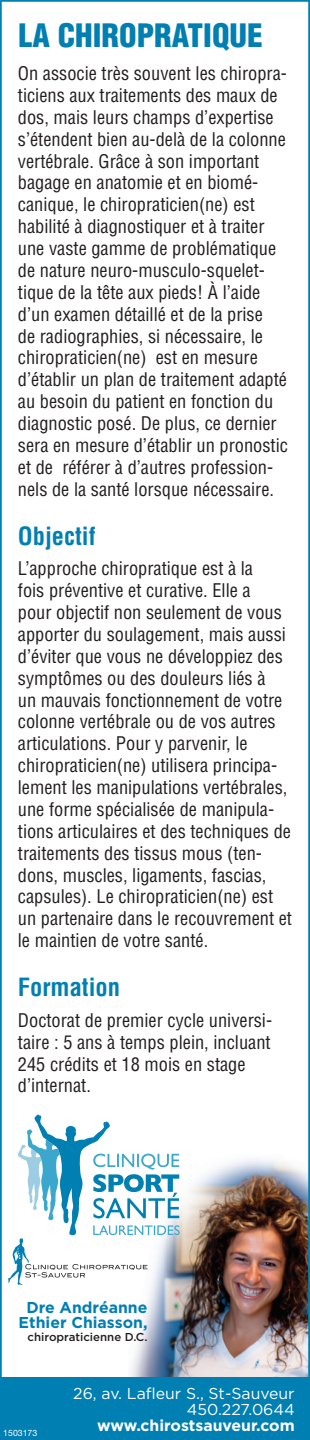
<style>
.page{position:relative;width:310px;height:1440px;background:#fff}
.page>*{position:absolute;margin:0;border:0;box-sizing:border-box;transform-origin:0 0}
.t1{font:900 condensed 31.5px "Helvetica LT Std";color:#007fb2}
.t2{font:700 condensed 24.5px "Helvetica LT Std";color:#007fb2}
.t3{font:condensed 18.38px/21.9px "Helvetica LT Std";color:#231f20}
.t4{font:15.75px/15.8px "Gotham";color:#fff;text-align:right}
.t5{font:700 15.75px/15.8px "Gotham";color:#007fb2;text-align:center}
.t6{font:700 15.75px "Gotham";color:#fff}
.t7{font:500 11.55px "Gotham";color:#231f20}
.t8{font:8.75px "Helvetica Neue";color:#fff}
</style>
<div class="page">
<img style="left:130px;top:1159px;width:177px;height:218px">
<div style="left:0;top:0;width:310px;height:1440px;border:2px solid #007fb2"></div>
<div style="left:0;top:1377px;width:310px;height:63px;background:#007fb2"></div>
<svg style="left:8px;top:1114px;width:172px;height:171px"></svg>
<h1 class="t1" style="left:18px;top:18px;width:246px">LA CHIROPRATIQUE</h1>
<p class="t3" style="left:18px;top:63px;width:271px">On associe très souvent les chiropra&shy;ticiens aux traitements des maux de dos, mais leurs champs d’expertise s’étendent bien au-delà de la colonne vertébrale. Grâce à son important bagage en anatomie et en biomé&shy;canique, le chiropraticien(ne) est habilité à diagnostiquer et à traiter une vaste gamme de problématique de nature neuro-musculo-squelet&shy;tique de la tête aux pieds! À l’aide d’un examen détaillé et de la prise<br>de radiographies, si nécessaire, le chiropraticien(ne) est en mesure d’établir un plan de traitement adapté au besoin du patient en fonction du diagnostic posé. De plus, ce dernier sera en mesure d’établir un pronostic et de référer à d’autres profession&shy;nels de la santé lorsque nécessaire.</p>
<h2 class="t2" style="left:18px;top:522px;width:79px">Objectif</h2>
<p class="t3" style="left:18px;top:558px;width:275px">L’approche chiropratique est à la<br>fois préventive et curative. Elle a<br>pour objectif non seulement de vous apporter du soulagement, mais aussi d’éviter que vous ne développiez des symptômes ou des douleurs liés à<br>un mauvais fonctionnement de votre colonne vertébrale ou de vos autres articulations. Pour y parvenir, le chiropraticien(ne) utilisera principa&shy;lement les manipulations vertébrales, une forme spécialisée de manipula&shy;tions articulaires et des techniques de traitements des tissus mous (ten&shy;dons, muscles, ligaments, fascias, capsules). Le chiropraticien(ne) est un partenaire dans le recouvrement et le maintien de votre santé.</p>
<h2 class="t2" style="left:18px;top:973px;width:104px">Formation</h2>
<p class="t3" style="left:18px;top:1010px;width:256px">Doctorat de premier cycle universi&shy;taire : 5 ans à temps plein, incluant<br>245 crédits et 18 mois en stage d’internat.</p>
<p class="t5" style="left:19px;top:1299px;width:130px">Dre Andréanne<br>Ethier Chiasson,</p>
<p class="t7" style="left:28px;top:1331px;width:121px">chiropraticienne D.C.</p>
<p class="t8" style="left:3px;top:1428px;width:36px">1503173</p>
<p class="t4" style="left:73px;top:1387px;width:223px">26, av. Lafleur S., St-Sauveur<br>450.227.0644</p>
<p class="t6" style="left:97px;top:1416px;width:199px">www.chirostsauveur.com</p>
</div>
